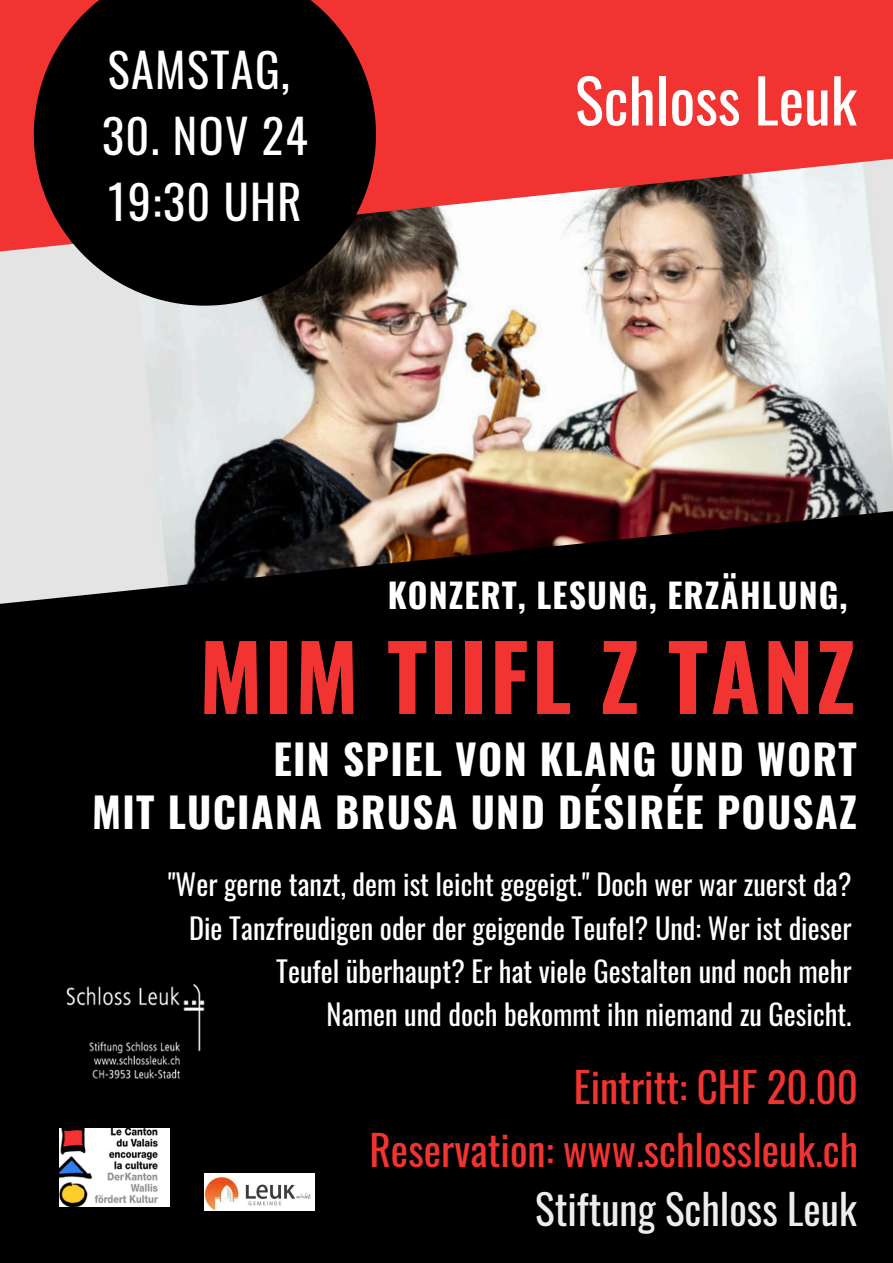
<style>
.page{position:relative;width:893px;height:1263px;background:#000}
.page>*{position:absolute;margin:0;border:0;box-sizing:border-box;transform-origin:0 0}
.t1{font:700 90px "Oswald";letter-spacing:.03em;color:#f13432}
.t2{font:60.6px "Oswald";color:#fff}
.t3{font:46.28px/66.1px "Oswald";letter-spacing:.03em;color:#fff}
.t4{font:700 41.25px/52.9px "Oswald";letter-spacing:.03em;color:#fff;text-align:right}
.t5{font:41.25px/63px "Oswald";color:#f13432;text-align:right}
.t6{font:41.25px "Oswald";color:#ededed}
.t7{font:700 33.75px "Oswald";letter-spacing:.03em;color:#fff}
.t8{font:28.5px "Oswald";color:#fff}
</style>
<div class="page">
<div style="left:0;top:0;width:893px;height:144px;background:#f13432"></div>
<img style="left:66px;top:984px;width:139px;height:95px">
<img style="left:60px;top:1128px;width:109px;height:79px">
<img style="left:205px;top:1174px;width:110px;height:36px">
<img style="left:0;top:144px;width:893px;height:460px">
<svg style="left:34px;top:0;width:342px;height:306px"></svg>
<svg style="left:83px;top:25px;width:244px;height:219px"></svg>
<p class="t3" style="left:108px;top:35px;width:184px">SAMSTAG,</p>
<p class="t3" style="left:102px;top:101px;width:207px">30. NOV 24<br>19:30 UHR</p>
<h4 class="t2" style="left:575px;top:53px;width:283px">Schloss Leuk</h4>
<h2 class="t7" style="left:388px;top:569px;width:461px">KONZERT, LESUNG, ERZÄHLUNG,</h2>
<h2 class="t1" style="left:199px;top:606px;width:658px">MIM TIIFL Z TANZ</h2>
<h2 class="t4" style="left:92px;top:731px;width:766px">EIN SPIEL VON KLANG UND WORT<br>MIT LUCIANA BRUSA UND DÉSIRÉE POUSAZ</h2>
<p class="t8" style="left:168px;top:862px;width:685px">"Wer gerne tanzt, dem ist leicht gegeigt." Doch wer war zuerst da?</p>
<h4 class="t8" style="left:189px;top:905px;width:664px">Die Tanzfreudigen oder der geigende Teufel? Und: Wer ist dieser</h4>
<p class="t8" style="left:276px;top:949px;width:577px">Teufel überhaupt? Er hat viele Gestalten und noch mehr</p>
<p class="t8" style="left:327px;top:992px;width:526px">Namen und doch bekommt ihn niemand zu Gesicht.</p>
<h3 class="t5" style="left:369px;top:1054px;width:490px">Eintritt: CHF 20.00<br>Reservation: www.schlossleuk.ch</h3>
<p class="t6" style="left:535px;top:1176px;width:323px">Stiftung Schloss Leuk</p>
</div>
